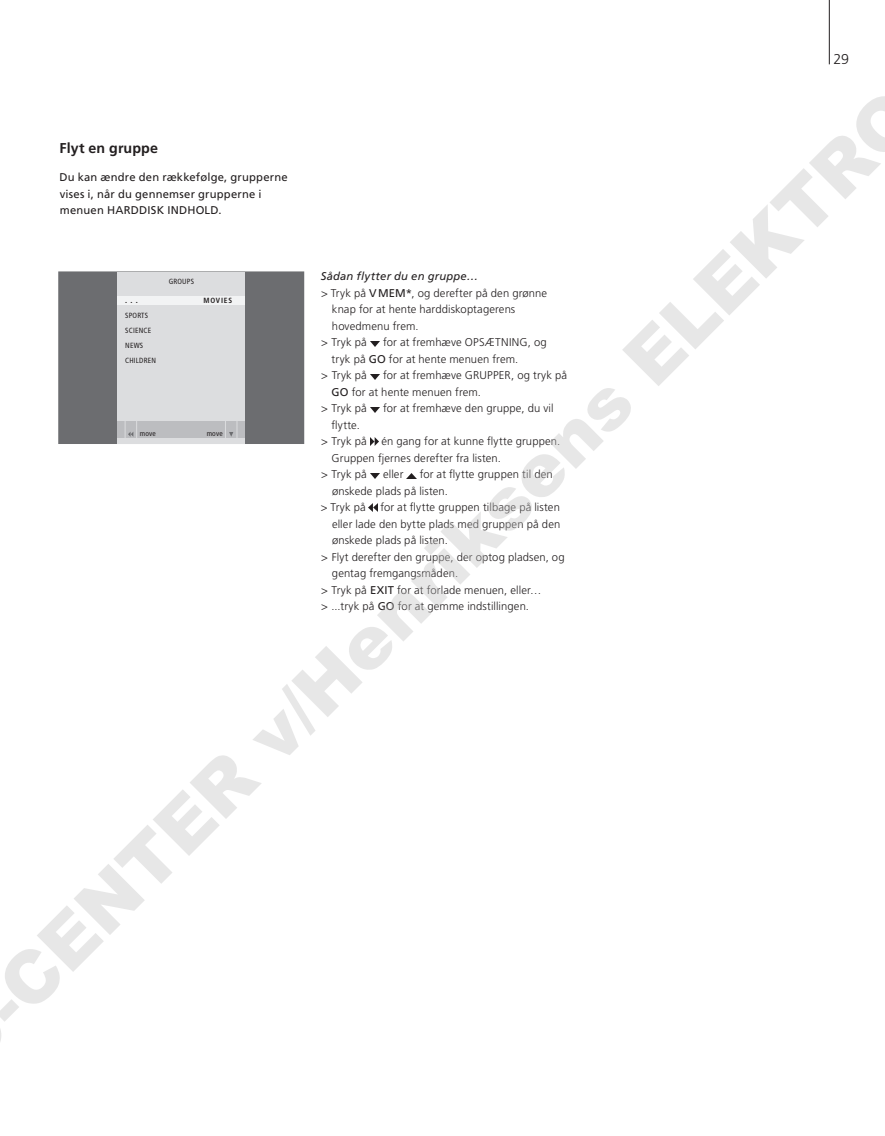
<style>
.page{position:relative;width:885px;height:1136px;background:#fff}
.page>*{position:absolute;margin:0;border:0;box-sizing:border-box;transform-origin:0 0}
.t1{font:900 72px "Arial";color:rgb(191 191 191/.37)}
.t2{font:700 14.25px "Frutiger";letter-spacing:.005em;color:#231f20}
.t3{font:300 14.25px "Frutiger";color:#231f20}
.t4{font:300 11.25px/16.5px "Frutiger";letter-spacing:.01em;color:#231f20;text-align:center}
.t5{font:11.25px/16.5px "Frutiger";letter-spacing:.02em;color:#231f20}
.t6{font:italic 11.25px "Frutiger";letter-spacing:.02em;color:#231f20}
.t7{font:condensed 7.5px/15px "Frutiger";letter-spacing:.025em;color:#231f20}
.t8{font:700 condensed 7.5px "Frutiger";letter-spacing:.105em;color:#231f20}
.t9{font:700 7.5px "Frutiger";color:#231f20}
.s1{font-weight:400}
</style>
<div class="page">
<svg style="left:370px;top:341px;width:10px;height:5px"></svg>
<svg style="left:370px;top:374px;width:10px;height:5px"></svg>
<svg style="left:370px;top:407px;width:10px;height:5px"></svg>
<svg style="left:370px;top:437px;width:8px;height:8px"></svg>
<svg style="left:370px;top:473px;width:10px;height:5px"></svg>
<svg style="left:407px;top:473px;width:9px;height:5px"></svg>
<svg style="left:369px;top:503px;width:8px;height:8px"></svg>
<div style="left:59px;top:272px;width:244px;height:171px;background:#6c6d70"></div>
<div style="left:58px;top:271px;width:246px;height:173px;border:2px solid #6c6d70"></div>
<div style="left:118px;top:272px;width:127px;height:171px;background:#dcdddf"></div>
<div style="left:118px;top:296px;width:127px;height:8px;background:#f2f3f4"></div>
<div style="left:118px;top:421px;width:127px;height:17px;background:#bcbdc0"></div>
<svg style="left:225px;top:421px;width:13px;height:17px"></svg>
<svg style="left:125px;top:421px;width:12px;height:17px"></svg>
<hr style="left:829px;top:0;width:1px;height:64px;background:#231f20">
<p class="t3" style="left:833px;top:53px;width:17px">29</p>
<h1 class="t1" style="left:-42px;top:977px;width:1289px;rotate:-45deg">-CENTER v/Henriksens ELEKTRO</h1>
<p class="t2" style="left:60px;top:142px;width:100px">Flyt en gruppe</p>
<p class="t5" style="left:60px;top:170px;width:230px">Du kan ændre den rækkefølge, grupperne vises i, når du gennemser grupperne i menuen HARDDISK INDHOLD.</p>
<p class="t6" style="left:321px;top:272px;width:159px">Sådan flytter du en gruppe…</p>
<p class="t4" style="left:321px;top:285px;width:228px">&gt; Tryk på <span class="s1">V MEM*</span>, og derefter på den grønne</p>
<p class="t4" style="left:332px;top:302px;width:185px">knap for at hente harddiskoptagerens</p>
<p class="t4" style="left:332px;top:318px;width:88px">hovedmenu frem.</p>
<p class="t4" style="left:321px;top:335px;width:47px">&gt; Tryk på</p>
<p class="t4" style="left:383px;top:335px;width:165px">for at fremhæve OPSÆTNING, og</p>
<p class="t4" style="left:332px;top:351px;width:188px">tryk på <span class="s1">GO</span> for at hente menuen frem.</p>
<p class="t4" style="left:321px;top:368px;width:47px">&gt; Tryk på</p>
<p class="t4" style="left:383px;top:368px;width:186px">for at fremhæve GRUPPER, og tryk på</p>
<p class="t4" style="left:332px;top:384px;width:151px"><span class="s1">GO</span> for at hente menuen frem.</p>
<p class="t4" style="left:321px;top:401px;width:47px">&gt; Tryk på</p>
<p class="t4" style="left:383px;top:401px;width:172px">for at fremhæve den gruppe, du vil</p>
<p class="t4" style="left:321px;top:417px;width:47px">flytte.<br>&gt; Tryk på</p>
<p class="t7" style="left:169px;top:275px;width:27px">GROUPS</p>
<p class="t9" style="left:125px;top:297px;width:14px">. . .</p>
<p class="t8" style="left:204px;top:297px;width:30px">MOVIES</p>
<p class="t7" style="left:125px;top:308px;width:32px">SPORTS<br>SCIENCE<br>NEWS<br>CHILDREN</p>
<p class="t7" style="left:140px;top:427px;width:18px">move</p>
<p class="t7" style="left:207px;top:427px;width:18px">move</p>
<p class="t4" style="left:381px;top:434px;width:180px">én gang for at kunne flytte gruppen.</p>
<p class="t4" style="left:332px;top:450px;width:171px">Gruppen fjernes derefter fra listen.</p>
<p class="t4" style="left:321px;top:467px;width:47px">&gt; Tryk på</p>
<p class="t4" style="left:383px;top:467px;width:22px">eller</p>
<p class="t4" style="left:420px;top:467px;width:135px">for at flytte gruppen til den</p>
<p class="t4" style="left:332px;top:483px;width:117px">ønskede plads på listen.</p>
<p class="t4" style="left:321px;top:500px;width:47px">&gt; Tryk på</p>
<p class="t4" style="left:380px;top:500px;width:181px">for at flytte gruppen tilbage på listen</p>
<p class="t4" style="left:332px;top:516px;width:230px">eller lade den bytte plads med gruppen på den</p>
<p class="t4" style="left:332px;top:533px;width:117px">ønskede plads på listen.</p>
<p class="t4" style="left:321px;top:549px;width:245px">&gt; Flyt derefter den gruppe, der optog pladsen, og</p>
<p class="t4" style="left:332px;top:566px;width:128px">gentag fremgangsmåden.</p>
<p class="t4" style="left:321px;top:582px;width:222px">&gt; Tryk på <span class="s1">EXIT</span> for at forlade menuen, eller…</p>
<p class="t4" style="left:321px;top:599px;width:210px">&gt; ...tryk på <span class="s1">GO</span> for at gemme indstillingen.</p>
</div>
